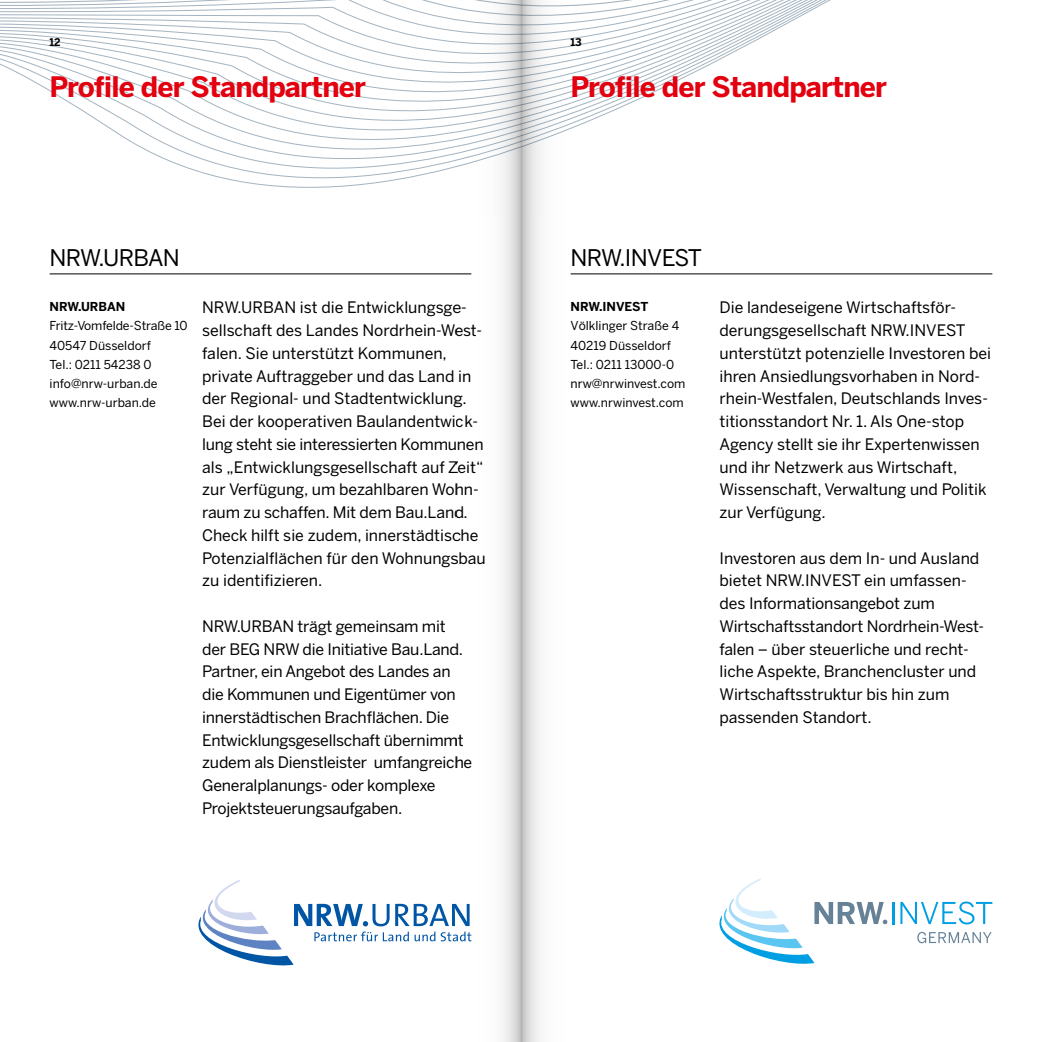
<style>
.page{position:relative;width:1042px;height:1042px;background:#fff}
.page>*{position:absolute;margin:0;border:0;box-sizing:border-box;transform-origin:0 0}
.t1{font:700 28px "Benton Sans";letter-spacing:-.03em;color:#e3000f}
.t2{font:22.75px "Benton Sans";letter-spacing:-.03em;color:#000}
.t3{font:15.75px/22.8px "Benton Sans";letter-spacing:-.005em;color:#000}
.t4{font:12.25px/19.2px "Benton Sans";color:#000}
.t5{font:700 12.25px "Benton Sans";color:#000}
.t6{font:700 10.5px "Benton Sans";color:#000}
</style>
<div class="page">
<svg style="left:157px;top:156px;width:299px;height:13px"></svg>
<svg style="left:133px;top:143px;width:323px;height:13px"></svg>
<svg style="left:0;top:0;width:831px;height:136px"></svg>
<hr style="left:570px;top:274px;width:422px;height:1px;background:#000">
<hr style="left:892px;top:902px;width:2px;height:22px;background:#009ee3">
<svg style="left:900px;top:901px;width:92px;height:23px"></svg>
<svg style="left:917px;top:932px;width:74px;height:11px"></svg>
<svg style="left:719px;top:878px;width:168px;height:86px"></svg>
<svg style="left:198px;top:880px;width:258px;height:85px"></svg>
<hr style="left:50px;top:274px;width:421px;height:1px;background:#000">
<svg style="left:521px;top:0;width:64px;height:1042px"></svg>
<svg style="left:456px;top:0;width:65px;height:1042px"></svg>
<p class="t6" style="left:50px;top:35px;width:12px">12</p>
<p class="t6" style="left:570px;top:35px;width:13px">13</p>
<h1 class="t1" style="left:50px;top:70px;width:318px">Profile der Standpartner</h1>
<h1 class="t1" style="left:570px;top:70px;width:318px">Profile der Standpartner</h1>
<h2 class="t2" style="left:50px;top:244px;width:132px">NRW.URBAN</h2>
<p class="t5" style="left:50px;top:299px;width:77px">NRW.URBAN</p>
<p class="t4" style="left:50px;top:316px;width:140px">Fritz-Vomfelde-Straße 10<br>40547 Düsseldorf<br>Tel.: 0211 54238 0 info@nrw-urban.de www.nrw-urban.de</p>
<p class="t3" style="left:202px;top:296px;width:285px">NRW.URBAN ist die Entwicklungsge&shy;sellschaft des Landes Nordrhein-West&shy;falen. Sie unterstützt Kommunen, private Auftraggeber und das Land in der Regional- und Stadtentwicklung.<br>Bei der kooperativen Baulandentwick&shy;lung steht sie interessierten Kommunen als „Entwicklungsgesellschaft auf Zeit“ zur Verfügung, um bezahlbaren Wohn&shy;raum zu schaffen. Mit dem Bau.Land.<br>Check hilft sie zudem, innerstädtische Potenzialflächen für den Wohnungsbau zu identifizieren.</p>
<p class="t3" style="left:202px;top:614px;width:271px">NRW.URBAN trägt gemeinsam mit der BEG NRW die Initiative Bau.Land.<br>Partner, ein Angebot des Landes an die Kommunen und Eigentümer von innerstädtischen Brachflächen. Die Entwicklungsgesellschaft übernimmt zudem als Dienstleister umfangreiche Generalplanungs- oder komplexe Projektsteuerungsaufgaben.</p>
<h2 class="t2" style="left:570px;top:244px;width:133px">NRW.INVEST</h2>
<p class="t5" style="left:570px;top:299px;width:79px">NRW.INVEST</p>
<p class="t4" style="left:570px;top:316px;width:116px">Völklinger Straße 4<br>40219 Düsseldorf<br>Tel.: 0211 13000-0 nrw@nrwinvest.com www.nrwinvest.com</p>
<p class="t3" style="left:719px;top:296px;width:273px">Die landeseigene Wirtschaftsför&shy;derungsgesellschaft NRW.INVEST unterstützt potenzielle Investoren bei ihren Ansiedlungsvorhaben in Nord&shy;rhein-Westfalen, Deutschlands Inves&shy;titionsstandort Nr. 1. Als One-stop Agency stellt sie ihr Expertenwissen und ihr Netzwerk aus Wirtschaft, Wissenschaft, Verwaltung und Politik zur Verfügung.</p>
<p class="t3" style="left:719px;top:546px;width:266px">Investoren aus dem In- und Ausland bietet NRW.INVEST ein umfassen&shy;des Informationsangebot zum<br>Wirtschaftsstandort Nordrhein-West&shy;falen – über steuerliche und recht&shy;liche Aspekte, Branchencluster und<br>Wirtschaftsstruktur bis hin zum passenden Standort.</p>
</div>
